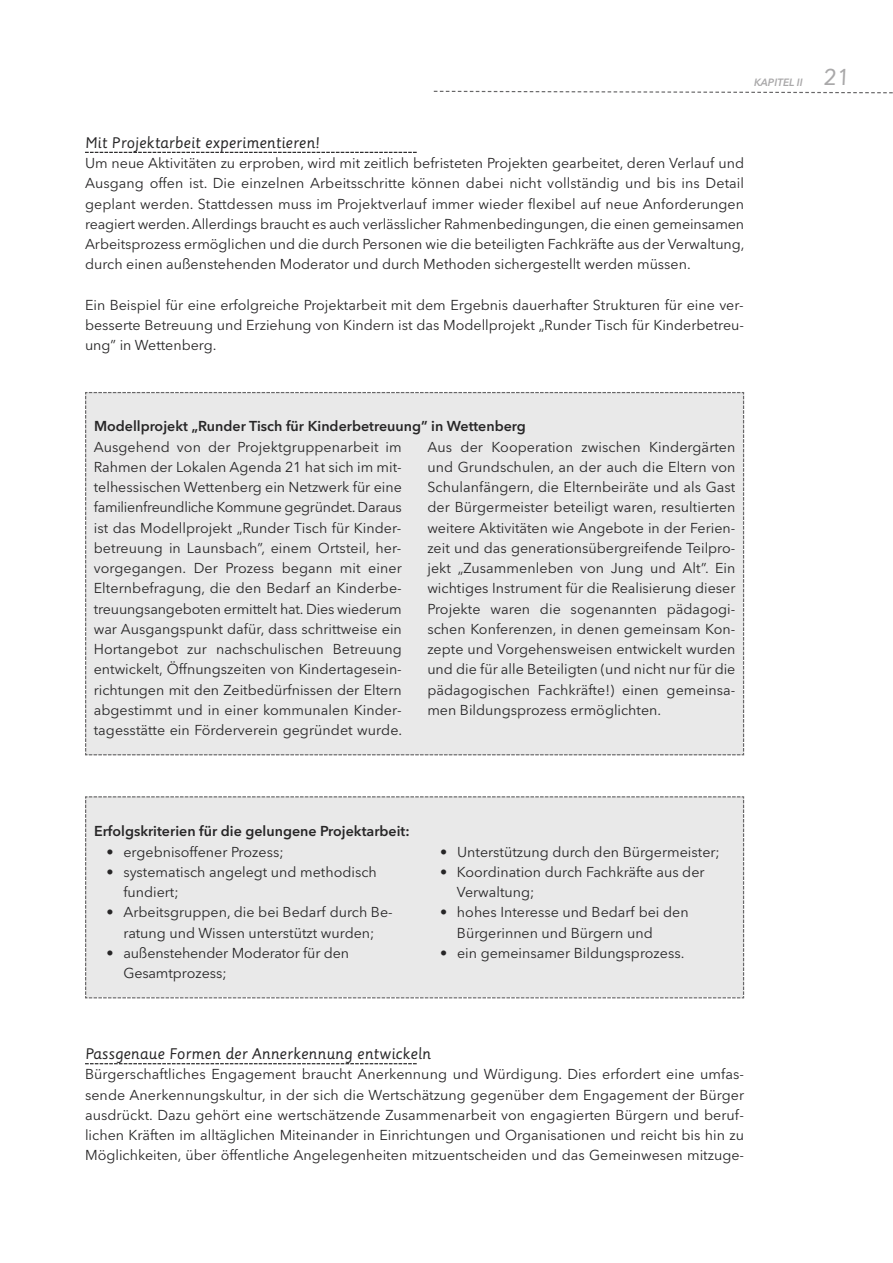
<style>
.page{position:relative;width:893px;height:1263px;background:#fff}
.page>*{position:absolute;margin:0;border:0;box-sizing:border-box;transform-origin:0 0}
.t1{font:15px "Sassoon Primary";color:#272627}
.t2{font:14.25px/20.2px "Avenir Next LT Pro";color:#272627;text-align:justify}
.t3{font:600 14.25px "Avenir Next LT Pro";color:#272627}
.t4{font:italic 600 10.5px "Avenir Next LT Pro";color:#a9a8a9}
.s1{font-family:"Sassoon Primary";font-weight:400;font-style:normal;font-size:22.5px}
</style>
<div class="page">
<svg style="left:434px;top:90px;width:459px;height:4px"></svg>
<svg style="left:85px;top:152px;width:332px;height:1px"></svg>
<svg style="left:85px;top:1063px;width:332px;height:1px"></svg>
<div style="left:85px;top:796px;width:660px;height:203px;background:#e9e9e9"></div>
<svg style="left:85px;top:392px;width:660px;height:364px;background:#e0e0e0"></svg>
<p class="t4" style="left:754px;top:78px;width:97px">KAPITEL II <span class="s1">21</span></p>
<p class="t1" style="left:85px;top:136px;width:236px">Mit Projektarbeit experimentieren!</p>
<p class="t2" style="left:85px;top:155px;width:661px">Um neue Aktivitäten zu erproben, wird mit zeitlich befristeten Projekten gearbeitet, deren Verlauf und Ausgang offen ist. Die einzelnen Arbeitsschritte können dabei nicht vollständig und bis ins Detail geplant werden. Stattdessen muss im Projektverlauf immer wieder flexibel auf neue Anforderungen reagiert werden. Allerdings braucht es auch verlässlicher Rahmenbedingungen, die einen gemeinsamen Arbeitsprozess ermöglichen und die durch Personen wie die beteiligten Fachkräfte aus der Verwaltung, durch einen außenstehenden Moderator und durch Methoden sichergestellt werden müssen.</p>
<p class="t2" style="left:85px;top:296px;width:661px">Ein Beispiel für eine erfolgreiche Projektarbeit mit dem Ergebnis dauerhafter Strukturen für eine ver&shy;besserte Betreuung und Erziehung von Kindern ist das Modellprojekt „Runder Tisch für Kinderbetreu&shy;ung” in Wettenberg.</p>
<p class="t3" style="left:94px;top:421px;width:433px">Modellprojekt „Runder Tisch für Kinderbetreuung” in Wettenberg</p>
<p class="t2" style="left:94px;top:438px;width:310px">Ausgehend von der Projektgruppenarbeit im Rahmen der Lokalen Agenda 21 hat sich im mit&shy;telhessischen Wettenberg ein Netzwerk für eine familienfreundliche Kommune gegründet. Daraus ist das Modellprojekt „Runder Tisch für Kinder&shy;betreuung in Launsbach”, einem Ortsteil, her&shy;vorgegangen. Der Prozess begann mit einer Elternbefragung, die den Bedarf an Kinderbe&shy;treuungsangeboten ermittelt hat. Dies wiederum war Ausgangspunkt dafür, dass schrittweise ein Hortangebot zur nachschulischen Betreuung entwickelt, Öffnungszeiten von Kindertagesein&shy;richtungen mit den Zeitbedürfnissen der Eltern abgestimmt und in einer kommunalen Kinder&shy;tagesstätte ein Förderverein gegründet wurde.</p>
<p class="t2" style="left:427px;top:438px;width:310px">Aus der Kooperation zwischen Kindergärten und Grundschulen, an der auch die Eltern von Schulanfängern, die Elternbeiräte und als Gast der Bürgermeister beteiligt waren, resultierten weitere Aktivitäten wie Angebote in der Ferien&shy;zeit und das generationsübergreifende Teilpro&shy;jekt „Zusammenleben von Jung und Alt”. Ein wichtiges Instrument für die Realisierung dieser Projekte waren die sogenannten pädagogi&shy;schen Konferenzen, in denen gemeinsam Kon&shy;zepte und Vorgehensweisen entwickelt wurden und die für alle Beteiligten (und nicht nur für die pädagogischen Fachkräfte!) einen gemeinsa&shy;men Bildungsprozess ermöglichten.</p>
<p class="t3" style="left:94px;top:826px;width:317px">Erfolgskriterien für die gelungene Projektarbeit:</p>
<p class="t2" style="left:106px;top:843px;width:179px">• ergebnisoffener Prozess;</p>
<p class="t2" style="left:123px;top:863px;width:255px;text-indent:-17px">• systematisch angelegt und methodisch fundiert;</p>
<p class="t2" style="left:106px;top:904px;width:288px;text-align:center">• Arbeitsgruppen, die bei Bedarf durch Be&shy;ratung und Wissen unterstützt wurden;</p>
<p class="t2" style="left:123px;top:944px;width:227px;text-indent:-17px">• außenstehender Moderator für den<br>Gesamtprozess;</p>
<p class="t2" style="left:440px;top:843px;width:281px">• Unterstützung durch den Bürgermeister;</p>
<p class="t2" style="left:457px;top:863px;width:249px;text-indent:-17px">• Koordination durch Fachkräfte aus der<br>Verwaltung;</p>
<p class="t2" style="left:457px;top:904px;width:233px;text-indent:-17px">• hohes Interesse und Bedarf bei den<br>Bürgerinnen und Bürgern und</p>
<p class="t2" style="left:440px;top:944px;width:246px">• ein gemeinsamer Bildungsprozess.</p>
<p class="t1" style="left:85px;top:1047px;width:348px">Passgenaue Formen der Annerkennung entwickeln</p>
<p class="t2" style="left:85px;top:1066px;width:661px">Bürgerschaftliches Engagement braucht Anerkennung und Würdigung. Dies erfordert eine umfas&shy;sende Anerkennungskultur, in der sich die Wertschätzung gegenüber dem Engagement der Bürger ausdrückt. Dazu gehört eine wertschätzende Zusammenarbeit von engagierten Bürgern und beruf&shy;lichen Kräften im alltäglichen Miteinander in Einrichtungen und Organisationen und reicht bis hin zu Möglichkeiten, über öffentliche Angelegenheiten mitzuentscheiden und das Gemeinwesen mitzuge-</p>
</div>
